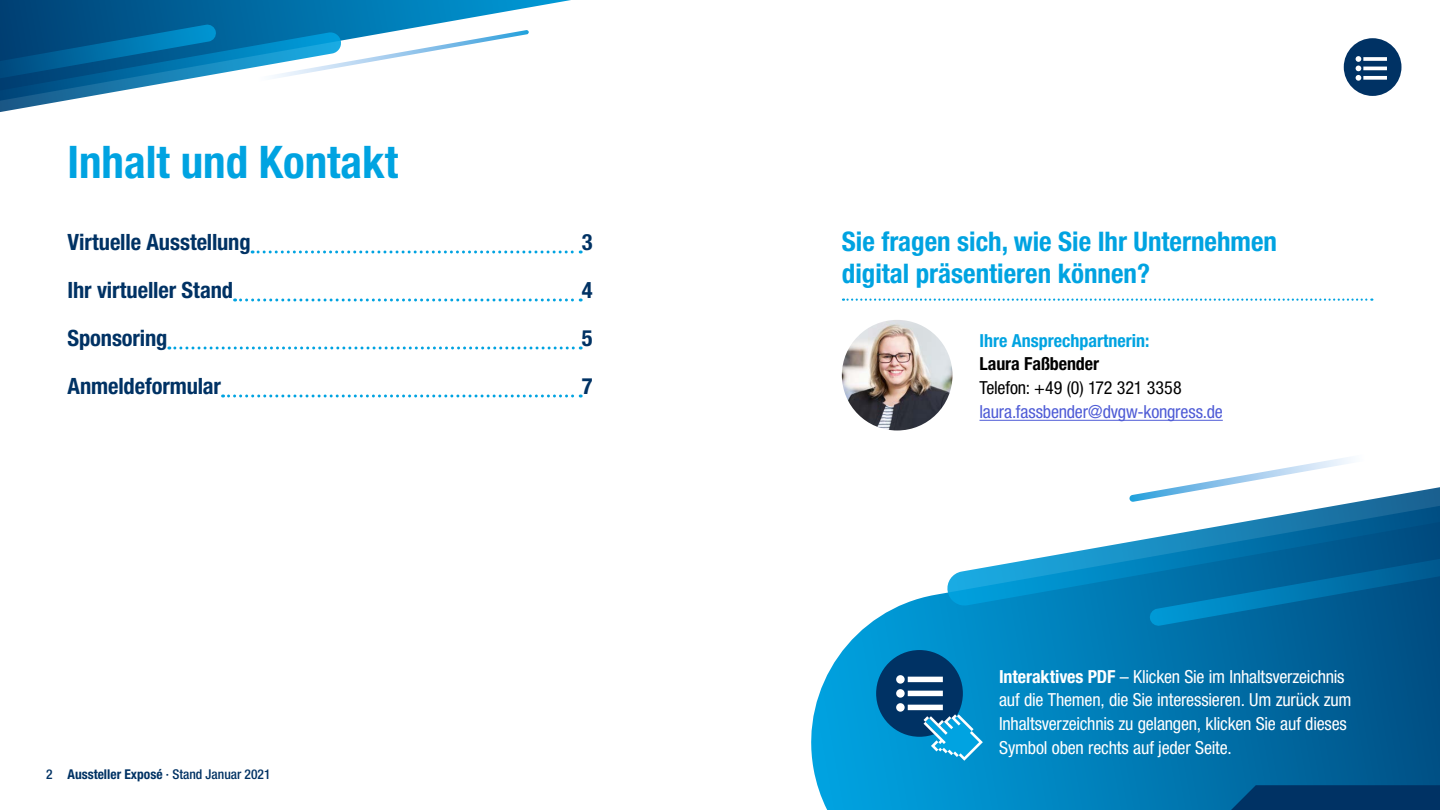
<style>
.page{position:relative;width:1440px;height:810px;background:#fff}
.page>*{position:absolute;margin:0;border:0;box-sizing:border-box;transform-origin:0 0}
.t1{font:700 condensed 45px "Helvetica Neue LT Pro";color:#00a3e1}
.t2{font:700 condensed 27px/33px "Helvetica Neue LT Pro";color:#00a3e1}
.t3{font:700 condensed 22.5px "Helvetica Neue LT Pro";letter-spacing:-.005em;color:#003264}
.t4{font:condensed 18px/24px "Helvetica Neue LT Pro";letter-spacing:-.015em;color:#fff}
.t5{font:condensed 18px "Helvetica Neue LT Pro";letter-spacing:-.01em;color:#4f5cd6}
.t6{font:condensed 18px "Helvetica Neue LT Pro";letter-spacing:-.01em;color:#000}
.t7{font:700 condensed 18px "Helvetica Neue LT Pro";color:#00a3e1}
.t8{font:700 condensed 18px "Helvetica Neue LT Pro";letter-spacing:-.005em;color:#000}
.t9{font:500 condensed 13.5px "Helvetica Neue LT Pro";color:#003264}
.s1{font-weight:700}
</style>
<div class="page">
<svg style="left:252px;top:250px;width:329px;height:3px"></svg>
<svg style="left:235px;top:298px;width:346px;height:3px"></svg>
<svg style="left:169px;top:346px;width:412px;height:3px"></svg>
<svg style="left:223px;top:394px;width:358px;height:3px"></svg>
<svg style="left:1315px;top:457px;width:37px;height:6px"></svg>
<svg style="left:811px;top:593px;width:629px;height:217px;background:#0c80b6"></svg>
<svg style="left:946px;top:463px;width:494px;height:144px"></svg>
<svg style="left:1149px;top:534px;width:291px;height:92px;background:#02679f"></svg>
<div style="left:876px;top:650px;width:87px;height:87px;background:#003264;border-radius:50%"></div>
<div style="left:908px;top:677px;width:35px;height:5px;background:#fff"></div>
<div style="left:896px;top:675px;width:9px;height:9px;background:#fff;border-radius:50%"></div>
<div style="left:908px;top:691px;width:35px;height:5px;background:#fff"></div>
<div style="left:896px;top:689px;width:9px;height:9px;background:#fff;border-radius:50%"></div>
<div style="left:908px;top:705px;width:35px;height:5px;background:#fff"></div>
<div style="left:896px;top:703px;width:9px;height:9px;background:#fff;border-radius:50%"></div>
<svg style="left:924px;top:714px;width:59px;height:47px;background:#2ea3d4"></svg>
<svg style="left:843px;top:298px;width:529px;height:3px"></svg>
<img style="left:842px;top:320px;width:110px;height:110px;border-radius:55px">
<hr style="left:980px;top:420px;width:243px;height:1px;background:#4f5cd6">
<div style="left:1344px;top:38px;width:57px;height:58px;background:#003264;border-radius:50%"></div>
<svg style="left:1363px;top:57px;width:24px;height:4px"></svg>
<hr style="left:1363px;top:67px;width:24px;height:3px;background:#fff">
<svg style="left:1363px;top:76px;width:24px;height:4px"></svg>
<svg style="left:1356px;top:56px;width:5px;height:25px"></svg>
<svg style="left:1231px;top:785px;width:209px;height:25px;background:#003568"></svg>
<svg style="left:0;top:0;width:529px;height:112px"></svg>
<h1 class="t1" style="left:68px;top:135px;width:332px">Inhalt und Kontakt</h1>
<p class="t3" style="left:68px;top:229px;width:185px">Virtuelle Ausstellung</p>
<p class="t3" style="left:582px;top:229px;width:12px">3</p>
<p class="t3" style="left:67px;top:277px;width:167px">Ihr virtueller Stand</p>
<p class="t3" style="left:582px;top:277px;width:12px">4</p>
<p class="t3" style="left:68px;top:325px;width:101px">Sponsoring</p>
<p class="t3" style="left:582px;top:325px;width:12px">5</p>
<p class="t3" style="left:68px;top:373px;width:155px">Anmeldeformular</p>
<p class="t3" style="left:582px;top:373px;width:12px">7</p>
<p class="t9" style="left:46px;top:766px;width:226px">2 <span class="s1">Aussteller Exposé</span> · Stand Januar 2021</p>
<h2 class="t2" style="left:842px;top:224px;width:437px">Sie fragen sich, wie Sie Ihr Unternehmen digital präsentieren können?</h2>
<p class="t7" style="left:980px;top:329px;width:171px">Ihre Ansprechpartnerin:</p>
<p class="t8" style="left:980px;top:353px;width:121px">Laura Faßbender</p>
<p class="t6" style="left:980px;top:378px;width:204px">Telefon: +49 (0) 172 321 3358</p>
<p class="t5" style="left:980px;top:402px;width:245px">laura.fassbender@dvgw-kongress.de</p>
<p class="t4" style="left:999px;top:664px;width:354px"><span class="s1">Interaktives PDF</span> – Klicken Sie im Inhaltsverzeichnis auf die Themen, die Sie interessieren. Um zurück zum Inhaltsverzeichnis zu gelangen, klicken Sie auf dieses Symbol oben rechts auf jeder Seite.</p>
</div>
